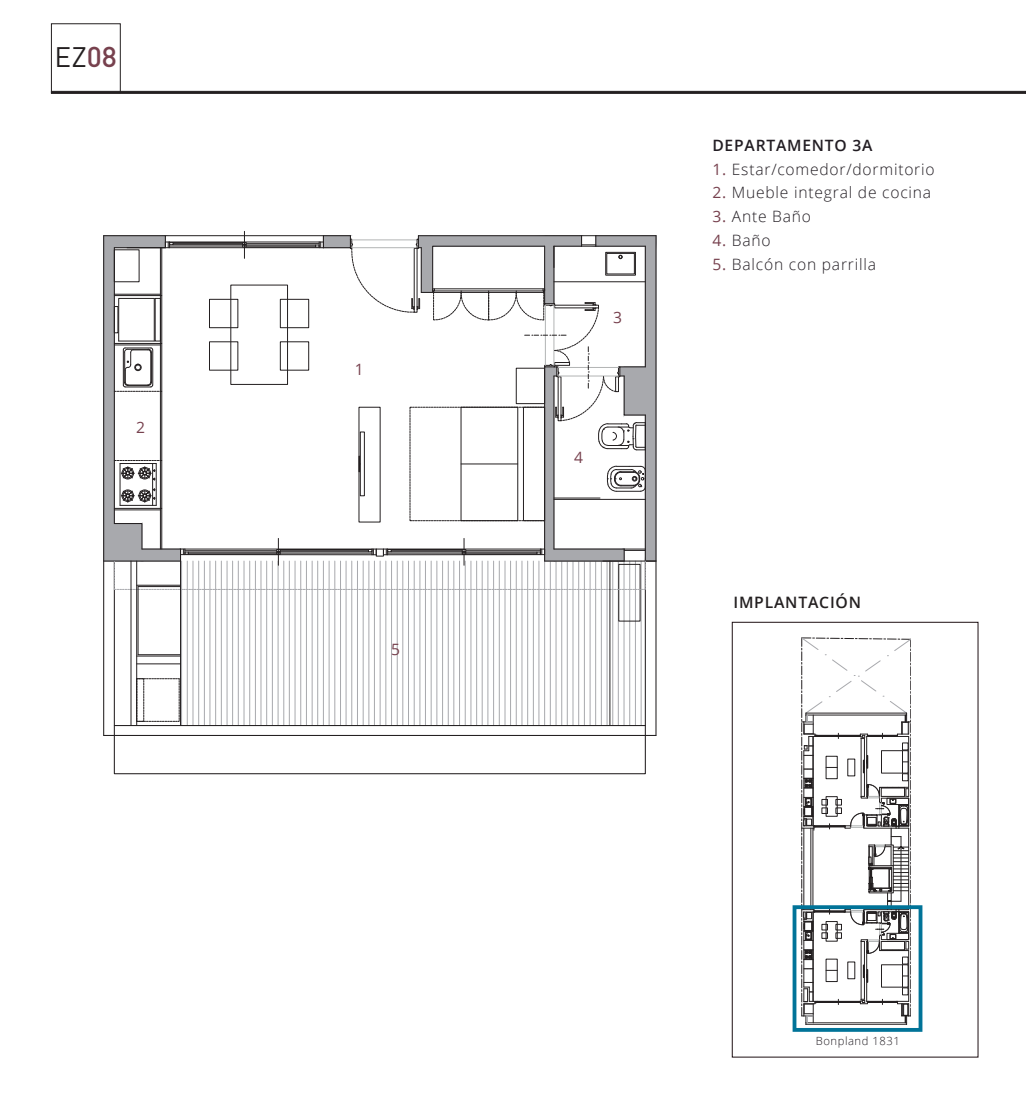
<style>
.page{position:relative;width:1026px;height:1099px;background:#fff}
.page>*{position:absolute;margin:0;border:0;box-sizing:border-box;transform-origin:0 0}
.t1{font:27.88px "DIN Pro";color:#231f20}
.t2{font:600 15.75px "Open Sans";letter-spacing:.05em;color:#231f20}
.t3{font:300 15.62px "Open Sans";letter-spacing:.05em;color:#221d23}
.t4{font:600 15.62px "Open Sans";letter-spacing:.05em;color:#221d23}
.t5{font:15.62px "Open Sans";color:#77414e}
.t6{font:300 11.25px "Open Sans";letter-spacing:.05em;color:#221d23}
.s1{font-weight:500;font-size:28.25px;color:#77414e}
.s2{font-weight:400;color:#77414e}
</style>
<div class="page">
<hr style="left:114px;top:561px;width:1px;height:174px;background:#231f20">
<hr style="left:181px;top:561px;width:1px;height:164px;background:#a8a9ad">
<hr style="left:187px;top:561px;width:1px;height:164px;background:#a8a9ad">
<hr style="left:193px;top:561px;width:1px;height:164px;background:#a8a9ad">
<hr style="left:198px;top:561px;width:1px;height:164px;background:#a8a9ad">
<hr style="left:204px;top:561px;width:1px;height:164px;background:#a8a9ad">
<hr style="left:210px;top:561px;width:1px;height:164px;background:#a8a9ad">
<hr style="left:215px;top:561px;width:1px;height:164px;background:#a8a9ad">
<hr style="left:221px;top:561px;width:1px;height:164px;background:#a8a9ad">
<hr style="left:227px;top:561px;width:1px;height:164px;background:#a8a9ad">
<hr style="left:232px;top:561px;width:1px;height:164px;background:#a8a9ad">
<hr style="left:238px;top:561px;width:1px;height:164px;background:#a8a9ad">
<hr style="left:244px;top:561px;width:1px;height:164px;background:#a8a9ad">
<hr style="left:249px;top:561px;width:1px;height:164px;background:#a8a9ad">
<hr style="left:255px;top:561px;width:1px;height:164px;background:#a8a9ad">
<hr style="left:261px;top:561px;width:1px;height:164px;background:#a8a9ad">
<hr style="left:266px;top:561px;width:1px;height:164px;background:#a8a9ad">
<hr style="left:272px;top:561px;width:1px;height:164px;background:#a8a9ad">
<hr style="left:278px;top:561px;width:1px;height:164px;background:#a8a9ad">
<hr style="left:283px;top:561px;width:1px;height:164px;background:#a8a9ad">
<hr style="left:289px;top:561px;width:1px;height:164px;background:#a8a9ad">
<hr style="left:295px;top:561px;width:1px;height:164px;background:#a8a9ad">
<hr style="left:300px;top:561px;width:1px;height:164px;background:#a8a9ad">
<hr style="left:306px;top:561px;width:1px;height:164px;background:#a8a9ad">
<hr style="left:312px;top:561px;width:1px;height:164px;background:#a8a9ad">
<hr style="left:317px;top:561px;width:1px;height:164px;background:#a8a9ad">
<hr style="left:323px;top:561px;width:1px;height:164px;background:#a8a9ad">
<hr style="left:329px;top:561px;width:1px;height:164px;background:#a8a9ad">
<hr style="left:334px;top:561px;width:1px;height:164px;background:#a8a9ad">
<hr style="left:340px;top:561px;width:1px;height:164px;background:#a8a9ad">
<hr style="left:346px;top:561px;width:1px;height:164px;background:#a8a9ad">
<hr style="left:351px;top:561px;width:1px;height:164px;background:#a8a9ad">
<hr style="left:357px;top:561px;width:1px;height:164px;background:#a8a9ad">
<hr style="left:363px;top:561px;width:1px;height:164px;background:#a8a9ad">
<hr style="left:368px;top:561px;width:1px;height:164px;background:#a8a9ad">
<hr style="left:374px;top:561px;width:1px;height:164px;background:#a8a9ad">
<hr style="left:380px;top:561px;width:1px;height:164px;background:#a8a9ad">
<hr style="left:385px;top:561px;width:1px;height:164px;background:#a8a9ad">
<hr style="left:391px;top:561px;width:1px;height:164px;background:#a8a9ad">
<hr style="left:397px;top:561px;width:1px;height:164px;background:#a8a9ad">
<hr style="left:402px;top:561px;width:1px;height:164px;background:#a8a9ad">
<hr style="left:408px;top:561px;width:1px;height:164px;background:#a8a9ad">
<hr style="left:414px;top:561px;width:1px;height:164px;background:#a8a9ad">
<hr style="left:419px;top:561px;width:1px;height:164px;background:#a8a9ad">
<hr style="left:425px;top:561px;width:1px;height:164px;background:#a8a9ad">
<hr style="left:431px;top:561px;width:1px;height:164px;background:#a8a9ad">
<hr style="left:436px;top:561px;width:1px;height:164px;background:#a8a9ad">
<hr style="left:442px;top:561px;width:1px;height:164px;background:#a8a9ad">
<hr style="left:448px;top:561px;width:1px;height:164px;background:#a8a9ad">
<hr style="left:453px;top:561px;width:1px;height:164px;background:#a8a9ad">
<hr style="left:459px;top:561px;width:1px;height:164px;background:#a8a9ad">
<hr style="left:465px;top:561px;width:1px;height:164px;background:#a8a9ad">
<hr style="left:470px;top:561px;width:1px;height:164px;background:#a8a9ad">
<hr style="left:476px;top:561px;width:1px;height:164px;background:#a8a9ad">
<hr style="left:482px;top:561px;width:1px;height:164px;background:#a8a9ad">
<hr style="left:487px;top:561px;width:1px;height:164px;background:#a8a9ad">
<hr style="left:493px;top:561px;width:1px;height:164px;background:#a8a9ad">
<hr style="left:499px;top:561px;width:1px;height:164px;background:#a8a9ad">
<hr style="left:504px;top:561px;width:1px;height:164px;background:#a8a9ad">
<hr style="left:510px;top:561px;width:1px;height:164px;background:#a8a9ad">
<hr style="left:516px;top:561px;width:1px;height:164px;background:#a8a9ad">
<hr style="left:521px;top:561px;width:1px;height:164px;background:#a8a9ad">
<hr style="left:527px;top:561px;width:1px;height:164px;background:#a8a9ad">
<hr style="left:533px;top:561px;width:1px;height:164px;background:#a8a9ad">
<hr style="left:538px;top:561px;width:1px;height:164px;background:#a8a9ad">
<hr style="left:544px;top:561px;width:1px;height:164px;background:#a8a9ad">
<hr style="left:550px;top:561px;width:1px;height:164px;background:#a8a9ad">
<hr style="left:555px;top:561px;width:1px;height:164px;background:#a8a9ad">
<hr style="left:561px;top:561px;width:1px;height:164px;background:#a8a9ad">
<hr style="left:567px;top:561px;width:1px;height:164px;background:#a8a9ad">
<hr style="left:572px;top:561px;width:1px;height:164px;background:#a8a9ad">
<hr style="left:578px;top:561px;width:1px;height:164px;background:#a8a9ad">
<hr style="left:584px;top:561px;width:1px;height:164px;background:#a8a9ad">
<hr style="left:589px;top:561px;width:1px;height:164px;background:#a8a9ad">
<hr style="left:595px;top:561px;width:1px;height:164px;background:#a8a9ad">
<hr style="left:601px;top:561px;width:1px;height:164px;background:#a8a9ad">
<hr style="left:606px;top:561px;width:1px;height:164px;background:#a8a9ad">
<hr style="left:612px;top:561px;width:1px;height:164px;background:#a8a9ad">
<hr style="left:618px;top:561px;width:1px;height:164px;background:#a8a9ad">
<hr style="left:623px;top:621px;width:1px;height:104px;background:#a8a9ad">
<hr style="left:623px;top:561px;width:1px;height:60px;background:#a8a9ad">
<hr style="left:629px;top:621px;width:1px;height:104px;background:#a8a9ad">
<hr style="left:629px;top:561px;width:1px;height:60px;background:#a8a9ad">
<hr style="left:635px;top:621px;width:1px;height:104px;background:#a8a9ad">
<hr style="left:635px;top:561px;width:1px;height:60px;background:#a8a9ad">
<hr style="left:640px;top:561px;width:1px;height:164px;background:#a8a9ad">
<hr style="left:644px;top:415px;width:2px;height:320px;background:#231f20">
<hr style="left:137px;top:655px;width:43px;height:1px;background:#231f20">
<hr style="left:137px;top:663px;width:43px;height:1px;background:#231f20">
<hr style="left:138px;top:654px;width:42px;height:1px;background:#231f20">
<div style="left:618px;top:564px;width:22px;height:57px;border:1px solid #231f20"></div>
<hr style="left:114px;top:725px;width:531px;height:1px;background:#231f20">
<div style="left:114px;top:735px;width:532px;height:39px;border:1px solid #231f20"></div>
<hr style="left:180px;top:664px;width:1px;height:61px;background:#231f20">
<hr style="left:609px;top:561px;width:1px;height:164px;background:#231f20">
<svg style="left:137px;top:678px;width:43px;height:44px"></svg>
<hr style="left:131px;top:561px;width:1px;height:164px;background:#231f20">
<hr style="left:136px;top:561px;width:1px;height:164px;background:#231f20">
<hr style="left:138px;top:586px;width:1px;height:68px;background:#231f20">
<hr style="left:180px;top:561px;width:1px;height:103px;background:#231f20">
<hr style="left:655px;top:236px;width:1px;height:499px;background:#231f20">
<hr style="left:103px;top:236px;width:1px;height:499px;background:#231f20">
<svg style="left:103px;top:231px;width:553px;height:359px"></svg>
<div style="left:51px;top:23px;width:70px;height:70px;background:#fff;border:1px solid #231f20"></div>
<hr style="left:805px;top:1024px;width:101px;height:1px;background:#231f20">
<svg style="left:801px;top:638px;width:110px;height:386px"></svg>
<div style="left:51px;top:91px;width:974px;height:3px;background:#231f20;border:1px solid #231f20"></div>
<div style="left:731px;top:621px;width:247px;height:436px;border:1px solid #1e1013"></div>
<div style="left:792px;top:905px;width:130px;height:126px;border:4px solid #007398"></div>
<h1 class="t1" style="left:55px;top:38px;width:64px">EZ<span class="s1">08</span></h1>
<p class="t5" style="left:136px;top:416px;width:10px">2</p>
<p class="t5" style="left:355px;top:358px;width:10px">1</p>
<p class="t5" style="left:391px;top:638px;width:10px">5</p>
<p class="t5" style="left:613px;top:306px;width:10px">3</p>
<p class="t5" style="left:574px;top:446px;width:10px">4</p>
<p class="t4" style="left:712px;top:134px;width:162px">DEPARTAMENTO 3A</p>
<p class="t3" style="left:712px;top:158px;width:224px"><span class="s2">1.</span> Estar/comedor/dormitorio</p>
<p class="t3" style="left:712px;top:182px;width:220px"><span class="s2">2.</span> Mueble integral de cocina</p>
<p class="t3" style="left:712px;top:206px;width:100px"><span class="s2">3.</span> Ante Baño</p>
<p class="t3" style="left:712px;top:229px;width:60px"><span class="s2">4.</span> Baño</p>
<p class="t3" style="left:712px;top:253px;width:165px"><span class="s2">5.</span> Balcón con parrilla</p>
<p class="t2" style="left:733px;top:591px;width:129px">IMPLANTACIÓN</p>
<p class="t6" style="left:815px;top:1032px;width:86px">Bonpland 1831</p>
</div>
